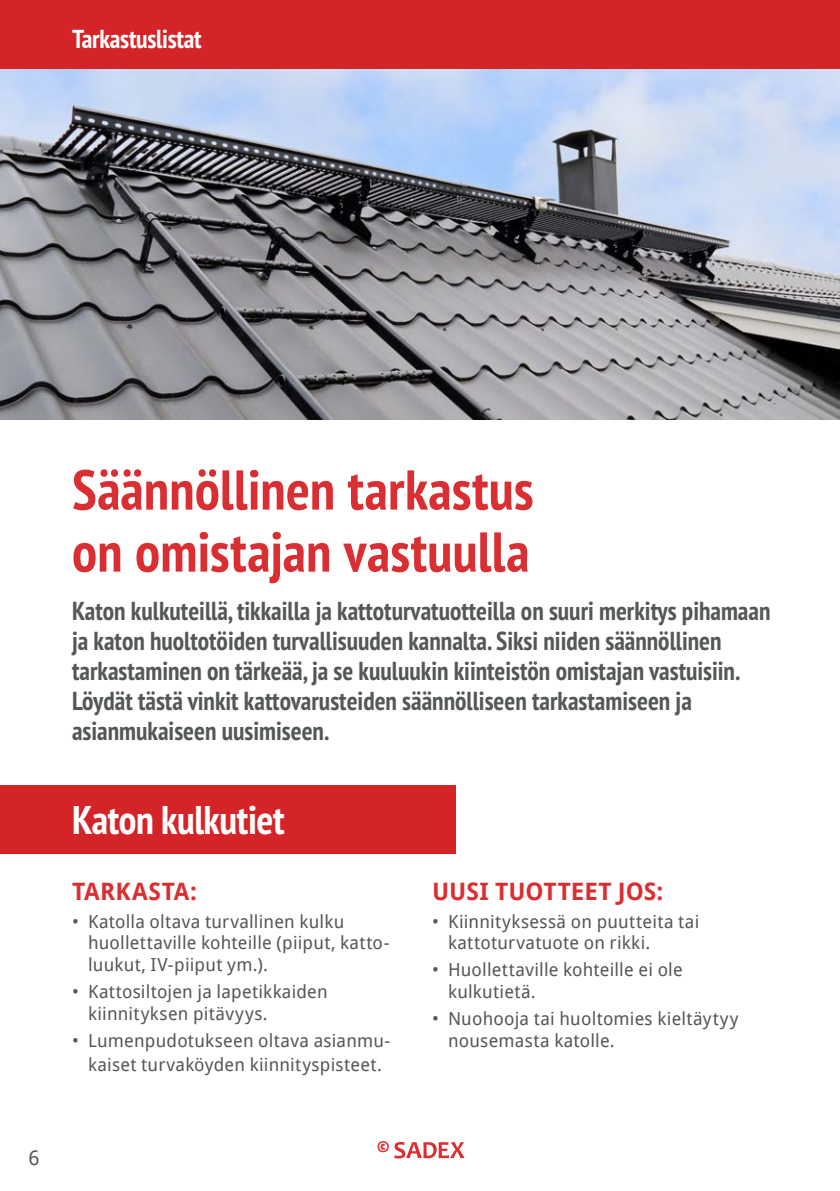
<style>
.page{position:relative;width:840px;height:1191px;background:#fff}
.page>*{position:absolute;margin:0;border:0;box-sizing:border-box;transform-origin:0 0}
.t1{font:700 condensed 56px/62px "PT Sans";letter-spacing:.005em;color:#da2f32}
.t2{font:700 condensed 40px "PT Sans Pro";letter-spacing:-.01em;color:#fff}
.t3{font:700 condensed 26px/30px "PT Sans Pro";color:#545758}
.t4{font:700 condensed 26px "PT Sans Pro";letter-spacing:-.01em;color:#fff}
.t5{font:700 24px "Droid Sans";letter-spacing:.005em;color:#da2f32}
.t6{font:20px "Droid Sans";color:#545758}
.t7{font:18px/21.6px "Droid Sans";letter-spacing:.01em;color:#545758}
.t8{font:700 condensed 18px "PT Sans";color:#da2f32}
</style>
<div class="page">
<svg style="left:394px;top:1142px;width:70px;height:16px"></svg>
<div style="left:0;top:785px;width:455px;height:68px;background:#d52428"></div>
<img style="left:0;top:68px;width:839px;height:352px">
<div style="left:0;top:0;width:839px;height:68px;background:#d52428"></div>
<p class="t4" style="left:72px;top:22px;width:131px">Tarkastuslistat</p>
<p class="t6" style="left:28px;top:1144px;width:13px">6</p>
<p class="t1" style="left:72px;top:458px;width:462px">Säännöllinen tarkastus on omistajan vastuulla</p>
<p class="t3" style="left:72px;top:595px;width:699px">Katon kulkuteillä, tikkailla ja kattoturvatuotteilla on suuri merkitys pihamaan ja katon huoltotöiden turvallisuuden kannalta. Siksi niiden säännöllinen tarkastaminen on tärkeää, ja se kuuluukin kiinteistön omistajan vastuisiin.<br>Löydät tästä vinkit kattovarusteiden säännölliseen tarkastamiseen ja asianmukaiseen uusimiseen.</p>
<p class="t2" style="left:72px;top:794px;width:214px">Katon kulkutiet</p>
<p class="t5" style="left:72px;top:874px;width:126px">TARKASTA:</p>
<p class="t7" style="left:88px;top:909px;width:303px;text-indent:-16px">• Katolla oltava turvallinen kulku huollettaville kohteille (piiput, katto&shy;luukut, IV-piiput ym.).</p>
<p class="t7" style="left:88px;top:980px;width:241px;text-indent:-16px">• Kattosiltojen ja lapetikkaiden kiinnityksen pitävyys.</p>
<p class="t7" style="left:72px;top:1028px;width:319px;line-height:24px;text-align:center">• Lumenpudotukseen oltava asianmu&shy;kaiset turvaköyden kiinnityspisteet.</p>
<p class="t8" style="left:376px;top:1134px;width:15px">©</p>
<p class="t5" style="left:432px;top:874px;width:233px">UUSI TUOTTEET JOS:</p>
<p class="t7" style="left:448px;top:909px;width:253px;text-indent:-16px">• Kiinnityksessä on puutteita tai kattoturvatuote on rikki.</p>
<p class="t7" style="left:448px;top:958px;width:236px;text-indent:-16px">• Huollettaville kohteille ei ole kulkutietä.</p>
<p class="t7" style="left:448px;top:1007px;width:292px;text-indent:-16px">• Nuohooja tai huoltomies kieltäytyy nousemasta katolle.</p>
</div>
